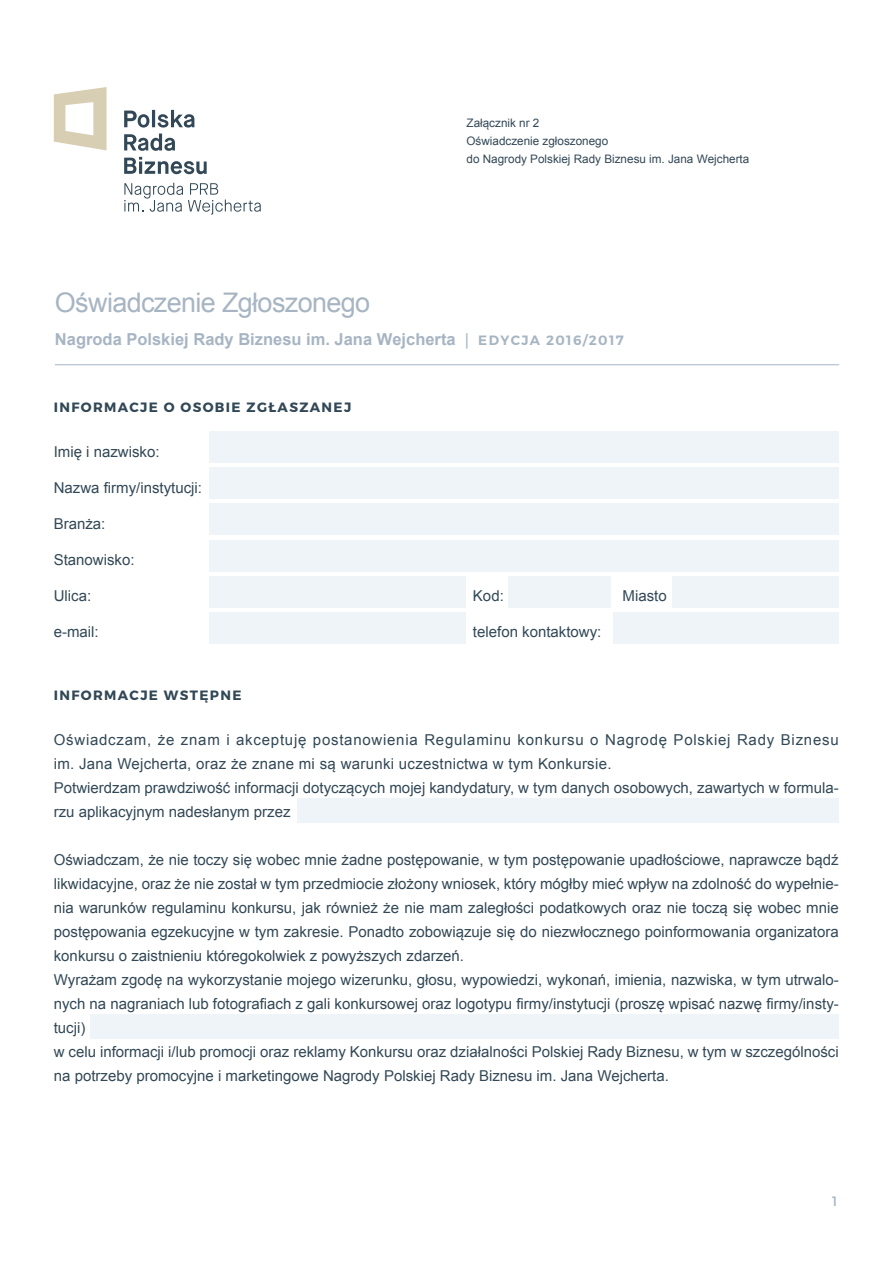
<style>
.page{position:relative;width:893px;height:1263px;background:#fff}
.page>*{position:absolute;margin:0;border:0;box-sizing:border-box;transform-origin:0 0}
.t1{font:27px "Arial";letter-spacing:-.025em;color:#a7b5c3}
.t2{font:700 16.5px "Arial";color:#a7b5c3}
.t3{font:15px/24px "Arial";color:#324856}
.t4{font:15px/24px "Arial";letter-spacing:.02em;color:#324856}
.t5{font:700 13.5px "Montserrat";letter-spacing:.1em;color:#324856}
.t6{font:13.5px "Montserrat";color:#a7b5c3}
.t7{font:11.7px/18px "Arial";color:#324856}
.s1{font-weight:400}
.s2{font-family:"Montserrat";font-weight:600;font-size:13.5px}
</style>
<div class="page">
<svg style="left:124px;top:110px;width:83px;height:64px"></svg>
<svg style="left:54px;top:87px;width:53px;height:63px"></svg>
<svg style="left:124px;top:183px;width:137px;height:32px"></svg>
<hr style="left:55px;top:364px;width:784px;height:1px;background:#a7b5c3">
<div style="left:209px;top:468px;width:630px;height:31px;background:#eef4f7"></div>
<div style="left:209px;top:504px;width:630px;height:31px;background:#eef4f7"></div>
<div style="left:209px;top:432px;width:630px;height:31px;background:#eef4f7"></div>
<div style="left:209px;top:576px;width:257px;height:31px;background:#eef4f7"></div>
<div style="left:209px;top:612px;width:257px;height:31px;background:#eef4f7"></div>
<div style="left:509px;top:576px;width:102px;height:31px;background:#eef4f7"></div>
<div style="left:672px;top:576px;width:167px;height:31px;background:#eef4f7"></div>
<div style="left:613px;top:612px;width:226px;height:31px;background:#eef4f7"></div>
<div style="left:298px;top:799px;width:541px;height:24px;background:#eef4f7"></div>
<div style="left:91px;top:1015px;width:748px;height:24px;background:#eef4f7"></div>
<div style="left:209px;top:540px;width:630px;height:31px;background:#eef4f7"></div>
<p class="t7" style="left:466px;top:114px;width:284px">Załącznik nr 2<br>Oświadczenie zgłoszonego<br>do Nagrody Polskiej Rady Biznesu im. Jana Wejcherta</p>
<h1 class="t1" style="left:55px;top:285px;width:317px">Oświadczenie Zgłoszonego</h1>
<p class="t2" style="left:55px;top:328px;width:570px">Nagroda Polskiej Rady Biznesu im. Jana Wejcherta <span class="s1">|</span> <span class="s2">EDYCJA 2016/2017</span></p>
<p class="t5" style="left:54px;top:399px;width:299px">INFORMACJE O OSOBIE ZGŁASZANEJ</p>
<p class="t3" style="left:54px;top:440px;width:107px">Imię i nazwisko:</p>
<p class="t3" style="left:54px;top:476px;width:150px">Nazwa firmy/instytucji:</p>
<p class="t3" style="left:54px;top:512px;width:53px">Branża:</p>
<p class="t3" style="left:54px;top:548px;width:82px">Stanowisko:</p>
<p class="t3" style="left:54px;top:584px;width:39px">Ulica:</p>
<p class="t3" style="left:54px;top:620px;width:46px">e-mail:</p>
<p class="t3" style="left:473px;top:584px;width:32px">Kod:</p>
<p class="t3" style="left:473px;top:620px;width:130px">telefon kontaktowy:</p>
<p class="t3" style="left:622px;top:584px;width:46px">Miasto</p>
<p class="t5" style="left:54px;top:687px;width:189px">INFORMACJE WSTĘPNE</p>
<p class="t4" style="left:54px;top:728px;width:786px">Oświadczam, że znam i akceptuję postanowienia Regulaminu konkursu o Nagrodę Polskiej Rady Biznesu im. Jana Wejcherta, oraz że znane mi są warunki uczestnictwa w tym Konkursie.<br>Potwierdzam prawdziwość informacji dotyczących mojej kandydatury, w tym danych osobowych, zawartych w formula&shy;rzu aplikacyjnym nadesłanym przez</p>
<p class="t3" style="left:54px;top:848px;width:786px">Oświadczam, że nie toczy się wobec mnie żadne postępowanie, w tym postępowanie upadłościowe, naprawcze bądź likwidacyjne, oraz że nie został w tym przedmiocie złożony wniosek, który mógłby mieć wpływ na zdolność do wypełnie&shy;nia warunków regulaminu konkursu, jak również że nie mam zaległości podatkowych oraz nie toczą się wobec mnie postępowania egzekucyjne w tym zakresie. Ponadto zobowiązuje się do niezwłocznego poinformowania organizatora konkursu o zaistnieniu któregokolwiek z powyższych zdarzeń.<br>Wyrażam zgodę na wykorzystanie mojego wizerunku, głosu, wypowiedzi, wykonań, imienia, nazwiska, w tym utrwalo&shy;nych na nagraniach lub fotografiach z gali konkursowej oraz logotypu firmy/instytucji (proszę wpisać nazwę firmy/insty&shy;tucji)<br>w celu informacji i/lub promocji oraz reklamy Konkursu oraz działalności Polskiej Rady Biznesu, w tym w szczególności na potrzeby promocyjne i marketingowe Nagrody Polskiej Rady Biznesu im. Jana Wejcherta.</p>
<p class="t6" style="left:832px;top:1193px;width:7px">1</p>
</div>
